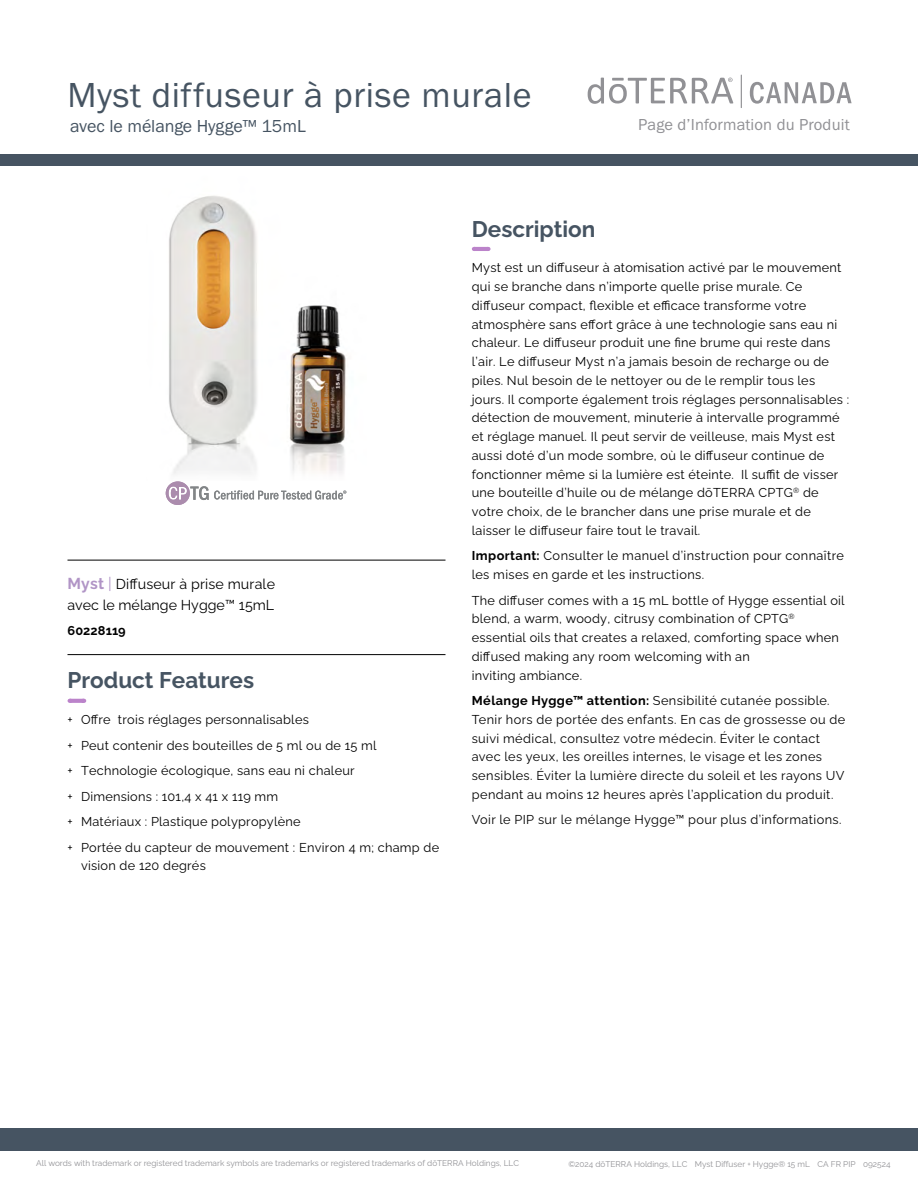
<style>
.page{position:relative;width:918px;height:1188px;background:#fff}
.page>*{position:absolute;margin:0;border:0;box-sizing:border-box;transform-origin:0 0}
.t1{font:36px "Franklin Gothic URW Boo";letter-spacing:.02em;color:#465462}
.t2{font:700 22.5px "Ralewayd T";color:#465462}
.t3{font:18px "Franklin Gothic URW Boo";color:#465462}
.t4{font:16.5px "Franklin Gothic URW Boo";letter-spacing:.01em;color:#919195}
.t5{font:14.25px/20.1px "Ralewayd T";color:#000}
.t6{font:12.75px/18.8px "Ralewayd T";letter-spacing:.02em;color:#000}
.t7{font:700 12.75px "Ralewayd T";letter-spacing:.01em;color:#000}
.t8{font:8.25px "Ralewayd T";color:#919195}
.s1{font-weight:700;font-size:15.75px;color:#b195c6}
.s2{font-size:15.75px;color:#b195c6}
.s3{font-weight:700}
</style>
<div class="page">
<svg style="left:750px;top:82px;width:102px;height:22px"></svg>
<svg style="left:588px;top:78px;width:145px;height:26px"></svg>
<hr style="left:741px;top:75px;width:1px;height:33px;background:#919195">
<hr style="left:474px;top:247px;width:14px;height:4px;background:#bb83ca">
<hr style="left:68px;top:560px;width:378px;height:1px;background:#000">
<hr style="left:68px;top:654px;width:378px;height:1px;background:#000">
<svg style="left:70px;top:699px;width:14px;height:4px"></svg>
<img style="left:169px;top:195px;width:177px;height:279px">
<div style="left:0;top:155px;width:918px;height:11px;background:#465462"></div>
<div style="left:0;top:1128px;width:918px;height:23px;background:#465462"></div>
<svg style="left:166px;top:481px;width:180px;height:24px"></svg>
<h1 class="t1" style="left:68px;top:72px;width:466px">Myst diffuseur à prise murale</h1>
<h3 class="t3" style="left:70px;top:115px;width:237px">avec le mélange Hygge™ 15mL</h3>
<p class="t4" style="left:638px;top:114px;width:213px">Page d’Information du Produit</p>
<p class="t5" style="left:68px;top:573px;width:209px"><span class="s1">Myst</span> <span class="s2">|</span> Diffuseur à prise murale avec le mélange Hygge™ 15mL</p>
<p class="t7" style="left:68px;top:621px;width:60px">60228119</p>
<h2 class="t2" style="left:68px;top:663px;width:188px">Product Features</h2>
<p class="t6" style="left:67px;top:706px;width:373px;line-height:25.5px">+ Offre trois réglages personnalisables<br>+ Peut contenir des bouteilles de 5 ml ou de 15 ml<br>+ Technologie écologique, sans eau ni chaleur<br>+ Dimensions : 101,4 x 41 x 119 mm<br>+ Matériaux : Plastique polypropylène<br>+ Portée du capteur de mouvement : Environ 4 m; champ de</p>
<p class="t6" style="left:81px;top:855px;width:126px">vision de 120 degrés</p>
<h2 class="t2" style="left:472px;top:211px;width:125px">Description</h2>
<p class="t6" style="left:472px;top:257px;width:379px">Myst est un diffuseur à atomisation activé par le mouvement qui se branche dans n’importe quelle prise murale. Ce diffuseur compact, flexible et efficace transforme votre atmosphère sans effort grâce à une technologie sans eau ni chaleur. Le diffuseur produit une fine brume qui reste dans l’air. Le diffuseur Myst n’a jamais besoin de recharge ou de piles. Nul besoin de le nettoyer ou de le remplir tous les jours. Il comporte également trois réglages personnalisables : détection de mouvement, minuterie à intervalle programmé et réglage manuel. Il peut servir de veilleuse, mais Myst est aussi doté d’un mode sombre, où le diffuseur continue de fonctionner même si la lumière est éteinte. Il suffit de visser une bouteille d’huile ou de mélange dōTERRA CPTG<sup>®</sup> de votre choix, de le brancher dans une prise murale et de laisser le diffuseur faire tout le travail.</p>
<p class="t6" style="left:472px;top:545px;width:374px"><span class="s3">Important:</span> Consulter le manuel d’instruction pour connaître les mises en garde et les instructions.</p>
<p class="t6" style="left:472px;top:589px;width:374px">The diffuser comes with a 15 mL bottle of Hygge essential oil blend, a warm, woody, citrusy combination of CPTG<sup>® </sup>essential oils that creates a relaxed, comforting space when diffused making any room welcoming with an<br>inviting ambiance.</p>
<p class="t6" style="left:472px;top:690px;width:375px"><span class="s3">Mélange Hygge™ attention:</span> Sensibilité cutanée possible.<br>Tenir hors de portée des enfants. En cas de grossesse ou de suivi médical, consultez votre médecin. Éviter le contact avec les yeux, les oreilles internes, le visage et les zones sensibles. Éviter la lumière directe du soleil et les rayons UV pendant au moins 12 heures après l’application du produit.</p>
<p class="t6" style="left:472px;top:809px;width:371px">Voir le PIP sur le mélange Hygge™ pour plus d’informations.</p>
<p class="t8" style="left:36px;top:1157px;width:484px">All words with trademark or registered trademark symbols are trademarks or registered trademarks of dōTERRA Holdings, LLC</p>
<p class="t8" style="left:568px;top:1157px;width:324px">©2024 dōTERRA Holdings, LLC Myst Diffuser + Hygge® 15 mL CA FR PIP 092524</p>
</div>
